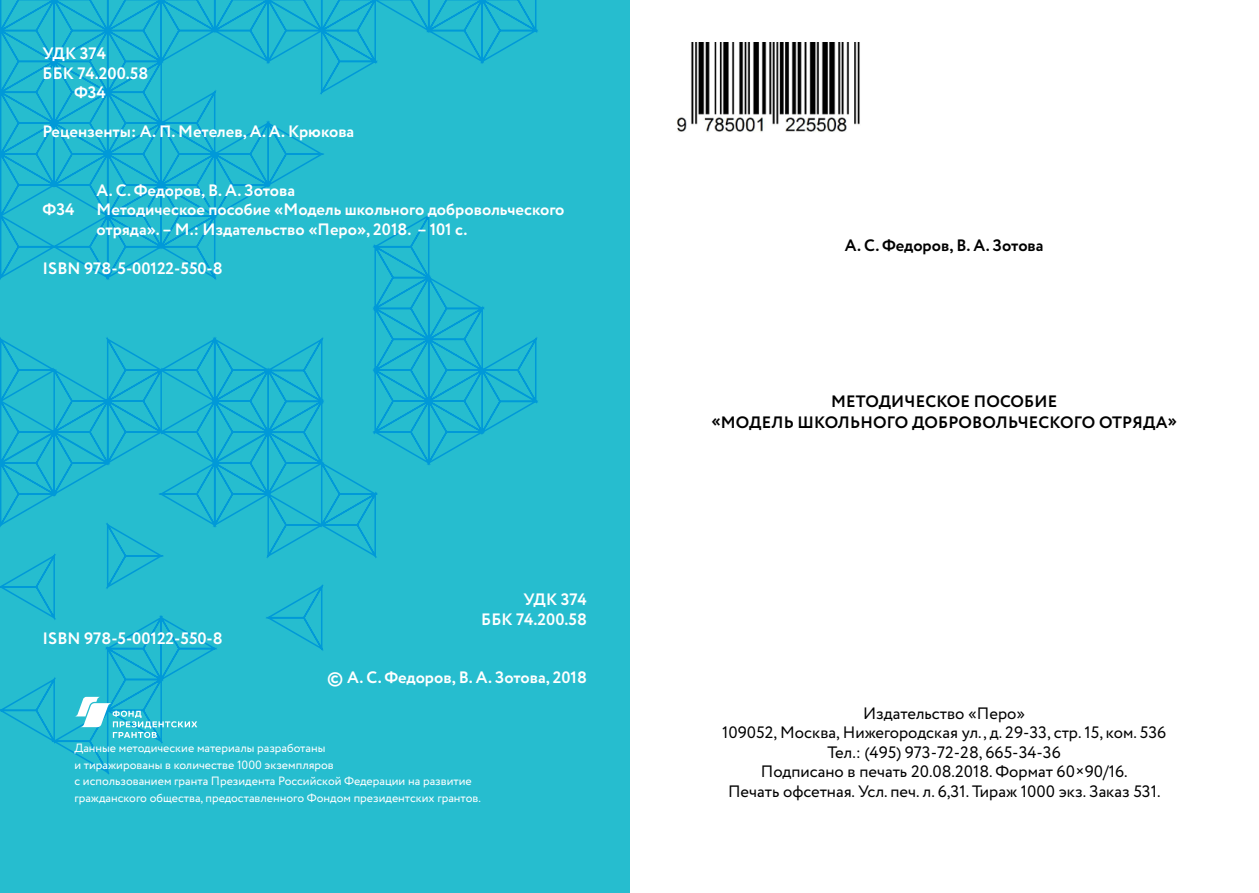
<style>
.page{position:relative;width:1259px;height:893px;background:#fff}
.page>*{position:absolute;margin:0;border:0;box-sizing:border-box;transform-origin:0 0}
.t1{font:700 16.5px/19.5px "AVC";color:#fff}
.t2{font:16.5px/19.5px "AVC";color:#000;text-align:center}
.t3{font:700 16.5px/21.5px "AVC";letter-spacing:.01em;color:#000;text-align:center}
.t4{font:12px/16.5px "AVC";color:#fff}
</style>
<div class="page">
<div style="left:0;top:0;width:629px;height:893px;background:#26bdcf"></div>
<svg style="left:0;top:0;width:538px;height:774px"></svg>
<svg style="left:74px;top:697px;width:123px;height:41px"></svg>
<img style="left:676px;top:43px;width:184px;height:89px">
<p class="t1" style="left:43px;top:44px;width:65px">УДК 374</p>
<p class="t1" style="left:43px;top:64px;width:107px">ББК 74.200.58</p>
<p class="t1" style="left:74px;top:83px;width:33px">Ф34</p>
<p class="t1" style="left:43px;top:122px;width:313px">Рецензенты: А. П. Метелев, А. А. Крюкова</p>
<p class="t1" style="left:97px;top:181px;width:200px">А. С. Федоров, В. А. Зотова</p>
<p class="t1" style="left:43px;top:200px;width:33px">Ф34</p>
<p class="t1" style="left:97px;top:200px;width:469px">Методическое пособие «Модель школьного добровольческого отряда». – М.: Издательство «Перо», 2018. – 101 с.</p>
<p class="t1" style="left:43px;top:259px;width:182px">ISBN 978-5-00122-550-8</p>
<p class="t1" style="left:43px;top:629px;width:182px">ISBN 978-5-00122-550-8</p>
<p class="t1" style="left:481px;top:590px;width:107px;text-align:right">УДК 374<br>ББК 74.200.58</p>
<p class="t1" style="left:327px;top:668px;width:261px">© А. С. Федоров, В. А. Зотова, 2018</p>
<p class="t4" style="left:74px;top:740px;width:408px">Данные методические материалы разработаны<br>и тиражированы в количестве 1000 экземпляров<br>с использованием гранта Президента Российской Федерации на развитие гражданского общества, предоставленного Фондом президентских грантов.</p>
<p class="t3" style="left:845px;top:235px;width:200px">А. С. Федоров, В. А. Зотова</p>
<p class="t3" style="left:711px;top:391px;width:467px">МЕТОДИЧЕСКОЕ ПОСОБИЕ<br>«МОДЕЛЬ ШКОЛЬНОГО ДОБРОВОЛЬЧЕСКОГО ОТРЯДА»</p>
<p class="t2" style="left:722px;top:704px;width:446px">Издательство «Перо»<br>109052, Москва, Нижегородская ул., д. 29-33, стр. 15, ком. 536<br>Тел.: (495) 973-72-28, 665-34-36<br>Подписано в печать 20.08.2018. Формат 60×90/16.<br>Печать офсетная. Усл. печ. л. 6,31. Тираж 1000 экз. Заказ 531.</p>
</div>
